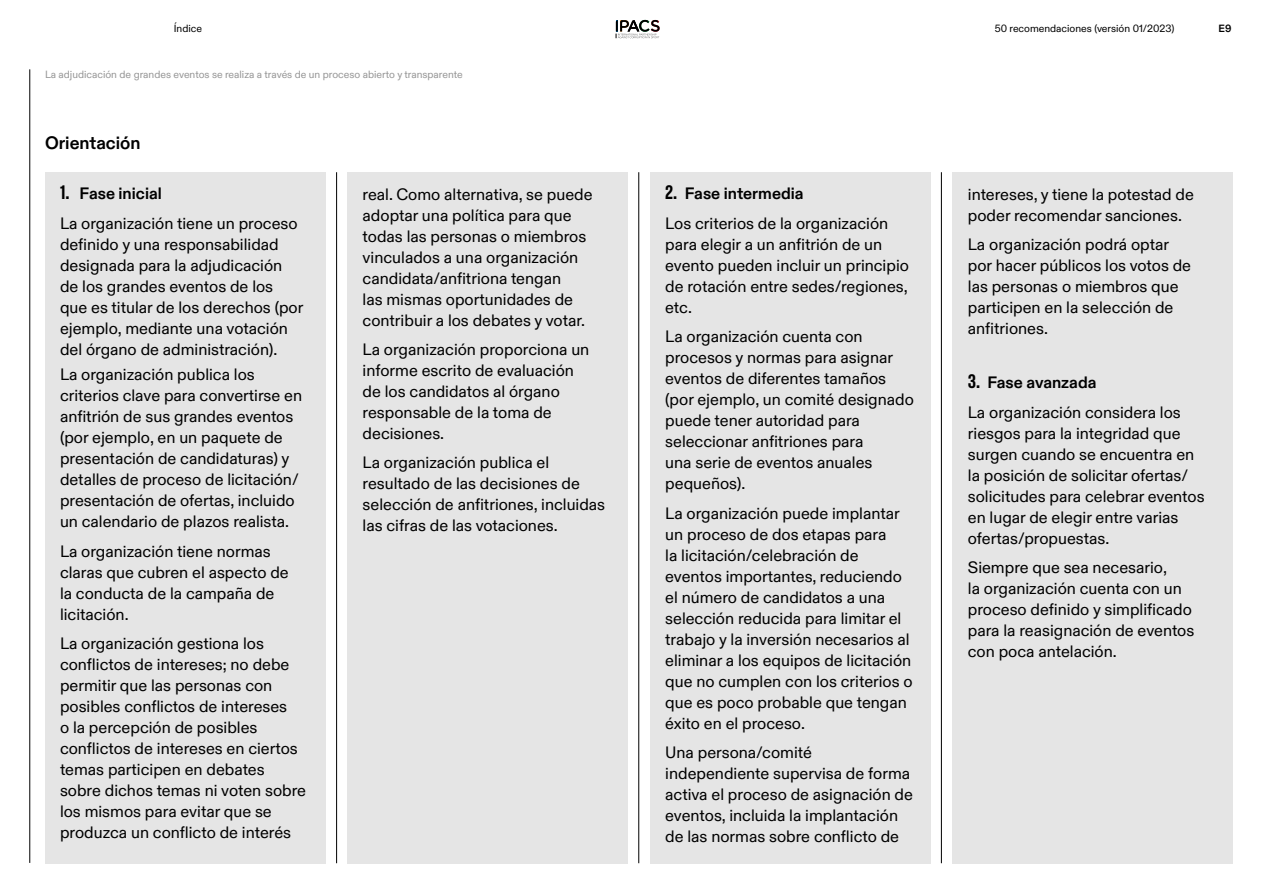
<style>
.page{position:relative;width:1263px;height:893px;background:#fff}
.page>*{position:absolute;margin:0;border:0;box-sizing:border-box;transform-origin:0 0}
.t1{font:700 18px "Olympic Sans";color:#000}
.t2{font:16.5px/21px "Olympic Sans";color:#000}
.t3{font:10.5px "Olympic Sans";color:#969696}
.t4{font:10.5px "Olympic Sans";color:#000}
.t5{font:700 10.5px "Olympic Sans";color:#000}
.s1{font-family:"Olympic Headline";font-size:19.5px}
.s2{font-weight:700}
</style>
<div class="page">
<hr style="left:30px;top:69px;width:1px;height:794px;background:#000">
<hr style="left:638px;top:172px;width:1px;height:691px;background:#000">
<hr style="left:336px;top:172px;width:1px;height:691px;background:#000">
<div style="left:45px;top:172px;width:280px;height:691px;background:#e5e5e5"></div>
<div style="left:348px;top:172px;width:280px;height:691px;background:#e5e5e5"></div>
<div style="left:650px;top:172px;width:280px;height:691px;background:#e5e5e5"></div>
<hr style="left:941px;top:172px;width:1px;height:691px;background:#000">
<div style="left:953px;top:172px;width:280px;height:691px;background:#e5e5e5"></div>
<svg style="left:616px;top:20px;width:44px;height:18px"></svg>
<p class="t4" style="left:174px;top:20px;width:30px">Índice</p>
<p class="t4" style="left:995px;top:20px;width:181px">50 recomendaciones (versión 01/2023)</p>
<p class="t5" style="left:1218px;top:20px;width:14px">E9</p>
<p class="t3" style="left:45px;top:66px;width:419px">La adjudicación de grandes eventos se realiza a través de un proceso abierto y transparente</p>
<p class="t1" style="left:45px;top:129px;width:97px">Orientación</p>
<p class="t2" style="left:60px;top:177px;width:239px;line-height:30.2px"><span class="s1">1.</span> <span class="s2">Fase inicial<br></span>La organización tiene un proceso</p>
<p class="t2" style="left:60px;top:233px;width:245px">definido y una responsabilidad designada para la adjudicación de los grandes eventos de los que es titular de los derechos (por ejemplo, mediante una votación del órgano de administración).</p>
<p class="t2" style="left:60px;top:363px;width:244px">La organización publica los criterios clave para convertirse en anfitrión de sus grandes eventos (por ejemplo, en un paquete de presentación de candidaturas) y detalles de proceso de licitación/ presentación de ofertas, incluido un calendario de plazos realista.</p>
<p class="t2" style="left:60px;top:539px;width:230px">La organización tiene normas claras que cubren el aspecto de la conducta de la campaña de licitación.</p>
<p class="t2" style="left:60px;top:632px;width:248px">La organización gestiona los conflictos de intereses; no debe permitir que las personas con posibles conflictos de intereses<br>o la percepción de posibles conflictos de intereses en ciertos temas participen en debates sobre dichos temas ni voten sobre los mismos para evitar que se produzca un conflicto de interés</p>
<p class="t2" style="left:363px;top:182px;width:231px">real. Como alternativa, se puede adoptar una política para que todas las personas o miembros vinculados a una organización candidata/anfitriona tengan<br>las mismas oportunidades de contribuir a los debates y votar.</p>
<p class="t2" style="left:363px;top:338px;width:228px">La organización proporciona un informe escrito de evaluación de los candidatos al órgano responsable de la toma de decisiones.</p>
<p class="t2" style="left:363px;top:451px;width:244px">La organización publica el resultado de las decisiones de selección de anfitriones, incluidas las cifras de las votaciones.</p>
<p class="t2" style="left:665px;top:177px;width:225px;line-height:30.2px"><span class="s1">2.</span> <span class="s2">Fase intermedia<br></span>Los criterios de la organización</p>
<p class="t2" style="left:665px;top:233px;width:245px">para elegir a un anfitrión de un evento pueden incluir un principio de rotación entre sedes/regiones, etc.</p>
<p class="t2" style="left:665px;top:325px;width:250px">La organización cuenta con procesos y normas para asignar eventos de diferentes tamaños (por ejemplo, un comité designado puede tener autoridad para seleccionar anfitriones para<br>una serie de eventos anuales pequeños).</p>
<p class="t2" style="left:665px;top:501px;width:249px">La organización puede implantar un proceso de dos etapas para<br>la licitación/celebración de eventos importantes, reduciendo el número de candidatos a una selección reducida para limitar el trabajo y la inversión necesarios al eliminar a los equipos de licitación que no cumplen con los criterios o que es poco probable que tengan éxito en el proceso.</p>
<p class="t2" style="left:665px;top:741px;width:249px">Una persona/comité independiente supervisa de forma activa el proceso de asignación de eventos, incluida la implantación de las normas sobre conflicto de</p>
<p class="t2" style="left:968px;top:182px;width:228px">intereses, y tiene la potestad de poder recomendar sanciones.</p>
<p class="t2" style="left:968px;top:233px;width:225px">La organización podrá optar por hacer públicos los votos de las personas o miembros que participen en la selección de anfitriones.</p>
<p class="t2" style="left:968px;top:366px;width:214px;line-height:30px"><span class="s1">3.</span> <span class="s2">Fase avanzada<br></span>La organización considera los</p>
<p class="t2" style="left:968px;top:422px;width:238px">riesgos para la integridad que surgen cuando se encuentra en la posición de solicitar ofertas/ solicitudes para celebrar eventos en lugar de elegir entre varias ofertas/propuestas.</p>
<p class="t2" style="left:968px;top:556px;width:228px">Siempre que sea necesario,<br>la organización cuenta con un proceso definido y simplificado para la reasignación de eventos con poca antelación.</p>
</div>
